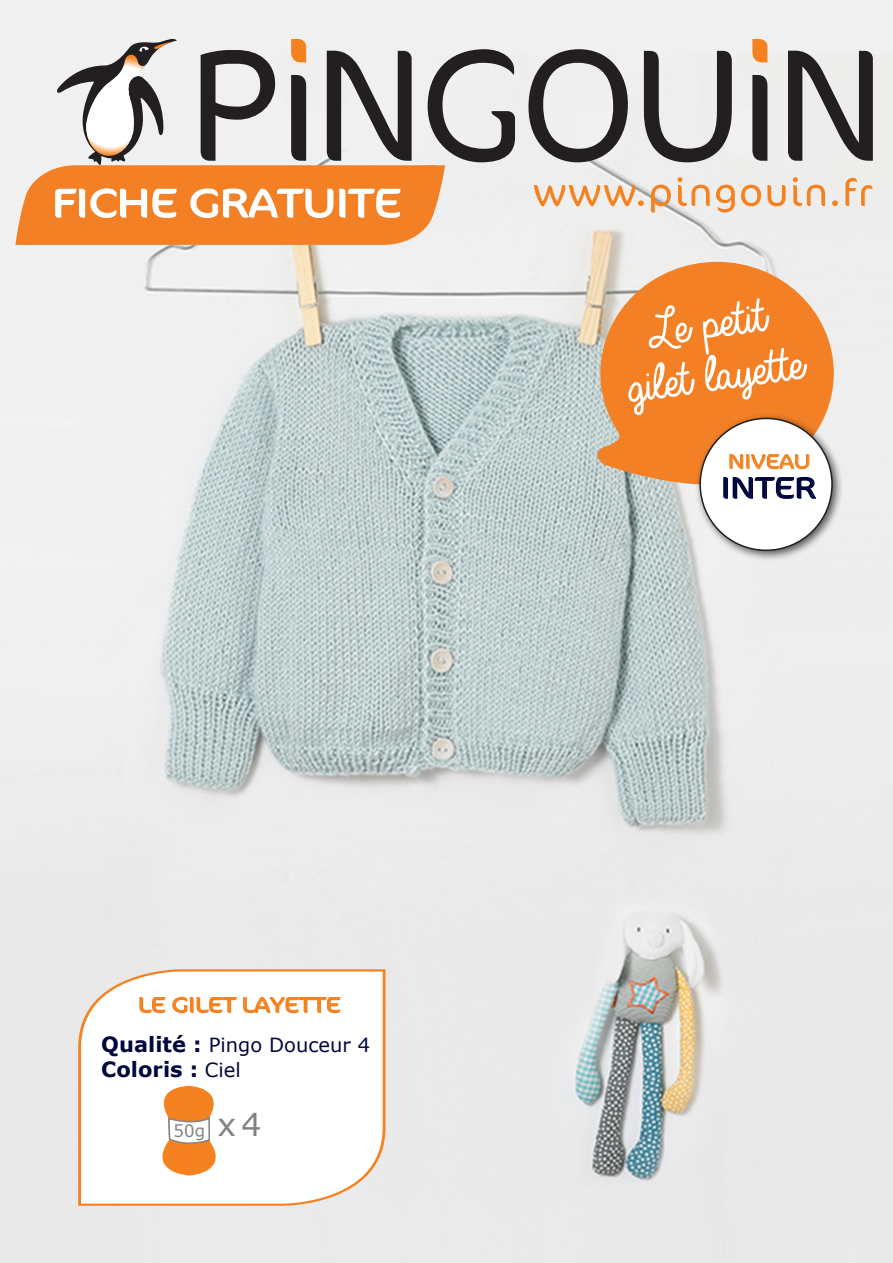
<style>
.page{position:relative;width:893px;height:1263px;background:#fff}
.page>*{position:absolute;margin:0;border:0;box-sizing:border-box;transform-origin:0 0}
.t1{font:52.5px "Always In My Heart";color:#fff}
.t2{font:300 39.9px "Cocon";color:#fff;scale:1.21 1}
.t3{font:31.5px "Verdana";color:#808285}
.t4{font:300 30px "Cocon";color:#00073d;scale:1.21 1}
.t5{font:300 21.3px "Cocon";color:#f58220;scale:1.21 1}
.t6{font:700 21px "Verdana";color:#00073d}
.t7{font:300 20.1px "Cocon";color:#f58220;scale:1.21 1}
.t8{font:19.5px "Verdana";color:#00073d}
.s1{font-weight:700;font-size:21px}
.s2{font-weight:400;font-size:19.5px}
</style>
<div class="page">
<div style="left:0;top:0;width:892px;height:55px;background:#f0f0f0"></div>
<img style="left:0;top:54px;width:893px;height:1209px">
<svg style="left:528px;top:49px;width:100px;height:113px"></svg>
<svg style="left:644px;top:51px;width:88px;height:111px;background:#a2a1a1"></svg>
<svg style="left:788px;top:51px;width:85px;height:110px;background:#8b8989"></svg>
<svg style="left:752px;top:75px;width:15px;height:86px"></svg>
<svg style="left:752px;top:39px;width:15px;height:23px"></svg>
<svg style="left:534px;top:185px;width:110px;height:21px"></svg>
<svg style="left:651px;top:185px;width:20px;height:28px"></svg>
<svg style="left:677px;top:177px;width:33px;height:29px"></svg>
<svg style="left:716px;top:185px;width:19px;height:27px"></svg>
<svg style="left:741px;top:185px;width:20px;height:21px"></svg>
<svg style="left:767px;top:185px;width:19px;height:21px"></svg>
<svg style="left:793px;top:177px;width:32px;height:29px"></svg>
<svg style="left:832px;top:200px;width:6px;height:6px"></svg>
<svg style="left:845px;top:178px;width:27px;height:28px"></svg>
<svg style="left:15px;top:38px;width:500px;height:209px"></svg>
<svg style="left:77px;top:968px;width:310px;height:239px"></svg>
<svg style="left:592px;top:260px;width:244px;height:229px;background:#ee954e"></svg>
<div style="left:694px;top:412px;width:150px;height:150px;background:#231f20;opacity:.75"></div>
<div style="left:700px;top:418px;width:132px;height:132px;background:#fff;border-radius:50%"></div>
<svg style="left:729px;top:454px;width:81px;height:16px"></svg>
<svg style="left:723px;top:476px;width:93px;height:23px"></svg>
<svg style="left:139px;top:996px;width:27px;height:18px"></svg>
<svg style="left:172px;top:996px;width:169px;height:18px"></svg>
<svg style="left:146px;top:1086px;width:87px;height:89px"></svg>
<p class="t2" style="left:52px;top:180px;width:290px">FICHE GRATUITE</p>
<p class="t5" style="left:138px;top:993px;width:169px">LE GILET LAYETTE</p>
<p class="t8" style="left:101px;top:1031px;width:270px"><span class="s1">Qualité :</span> Pingo Douceur 4</p>
<p class="t6" style="left:101px;top:1054px;width:141px">Coloris : <span class="s2">Ciel</span></p>
<p class="t3" style="left:217px;top:1102px;width:46px">x4</p>
<p class="t1" style="left:636px;top:304px;width:118px;rotate:-8deg">Le petit</p>
<p class="t1" style="left:614px;top:360px;width:178px;rotate:-8deg">gilet layette</p>
<p class="t7" style="left:728px;top:450px;width:70px">NIVEAU</p>
<p class="t4" style="left:721px;top:470px;width:80px">INTER</p>
</div>
